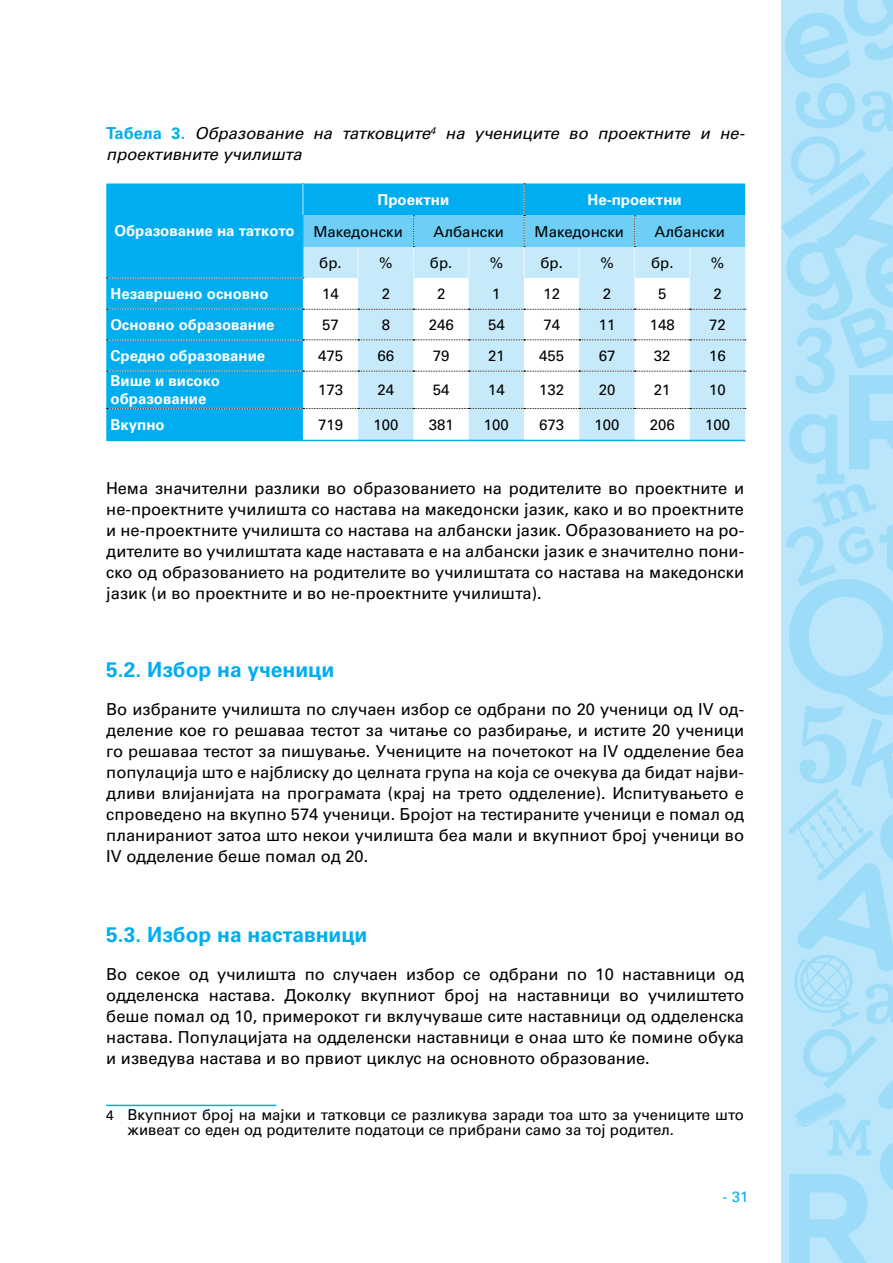
<style>
.page{position:relative;width:893px;height:1263px;background:#fff}
.page>*{position:absolute;margin:0;border:0;box-sizing:border-box;transform-origin:0 0}
.t1{font:700 21px "Univers C";color:#00aeef}
.t2{font:16.5px/21px "Univers C";color:#000;text-align:justify}
.t3{font:italic 16.5px/21px "Univers C";color:#000}
.t4{font:15px/15px "Univers C";color:#000}
.t5{font:700 15px/18px "Univers C";color:#fff}
.t6{font:15px "Univers C";color:#00aeef}
.s1{font-weight:700;font-style:normal;color:#00aeef}
.s2{font-size:13.5px}
</style>
<div class="page">
<svg style="left:781px;top:0;width:112px;height:1263px;background:#afe2f9"></svg>
<div style="left:106px;top:183px;width:197px;height:257px;background:#00aeef"></div>
<svg style="left:303px;top:279px;width:442px;height:161px"></svg>
<hr style="left:106px;top:440px;width:197px;height:1px;background:#00aeef">
<hr style="left:303px;top:440px;width:55px;height:1px;background:#00aeef">
<hr style="left:358px;top:440px;width:55px;height:1px;background:#00aeef">
<hr style="left:413px;top:440px;width:56px;height:1px;background:#00aeef">
<hr style="left:469px;top:440px;width:55px;height:1px;background:#00aeef">
<hr style="left:524px;top:440px;width:55px;height:1px;background:#00aeef">
<hr style="left:579px;top:440px;width:56px;height:1px;background:#00aeef">
<hr style="left:635px;top:440px;width:55px;height:1px;background:#00aeef">
<hr style="left:690px;top:440px;width:55px;height:1px;background:#00aeef">
<svg style="left:107px;top:309px;width:639px;height:1px"></svg>
<svg style="left:107px;top:339px;width:639px;height:1px"></svg>
<svg style="left:107px;top:371px;width:639px;height:1px"></svg>
<svg style="left:107px;top:408px;width:639px;height:1px"></svg>
<svg style="left:107px;top:183px;width:638px;height:96px;background:#49c3f2"></svg>
<hr style="left:106px;top:1105px;width:170px;height:1px;background:#00aeef">
<p class="t3" style="left:106px;top:123px;width:640px"><span class="s1">Табела 3.</span> Образование на татковците<sup>4</sup> на учениците во проектните и не&shy;проективните училишта</p>
<p class="t5" style="left:114px;top:222px;width:182px">Образование на таткото</p>
<p class="t5" style="left:378px;top:190px;width:73px">Проектни</p>
<p class="t5" style="left:587px;top:190px;width:96px">Не-проектни</p>
<p class="t4" style="left:313px;top:224px;width:91px">Македонски</p>
<p class="t4" style="left:433px;top:224px;width:72px">Албански</p>
<p class="t4" style="left:535px;top:224px;width:91px">Македонски</p>
<p class="t4" style="left:655px;top:224px;width:72px">Албански</p>
<p class="t4" style="left:319px;top:255px;width:24px">бр.</p>
<p class="t4" style="left:379px;top:255px;width:15px">%</p>
<p class="t4" style="left:430px;top:255px;width:24px">бр.</p>
<p class="t4" style="left:490px;top:255px;width:15px">%</p>
<p class="t4" style="left:540px;top:255px;width:24px">бр.</p>
<p class="t4" style="left:600px;top:255px;width:15px">%</p>
<p class="t4" style="left:651px;top:255px;width:24px">бр.</p>
<p class="t4" style="left:711px;top:255px;width:15px">%</p>
<p class="t5" style="left:111px;top:284px;width:160px">Незавршено основно</p>
<p class="t4" style="left:322px;top:286px;width:18px">14</p>
<p class="t4" style="left:382px;top:286px;width:10px">2</p>
<p class="t4" style="left:437px;top:286px;width:10px">2</p>
<p class="t4" style="left:492px;top:286px;width:10px">1</p>
<p class="t4" style="left:543px;top:286px;width:18px">12</p>
<p class="t4" style="left:603px;top:286px;width:10px">2</p>
<p class="t4" style="left:658px;top:286px;width:10px">5</p>
<p class="t4" style="left:713px;top:286px;width:10px">2</p>
<p class="t5" style="left:111px;top:315px;width:165px">Основно образование</p>
<p class="t4" style="left:322px;top:317px;width:18px">57</p>
<p class="t4" style="left:382px;top:317px;width:10px">8</p>
<p class="t4" style="left:429px;top:317px;width:27px">246</p>
<p class="t4" style="left:488px;top:317px;width:18px">54</p>
<p class="t4" style="left:543px;top:317px;width:18px">74</p>
<p class="t4" style="left:599px;top:317px;width:18px">11</p>
<p class="t4" style="left:650px;top:317px;width:27px">148</p>
<p class="t4" style="left:709px;top:317px;width:18px">72</p>
<p class="t5" style="left:111px;top:346px;width:156px">Средно образование</p>
<p class="t4" style="left:318px;top:348px;width:27px">475</p>
<p class="t4" style="left:378px;top:348px;width:18px">66</p>
<p class="t4" style="left:433px;top:348px;width:18px">79</p>
<p class="t4" style="left:488px;top:348px;width:18px">21</p>
<p class="t4" style="left:539px;top:348px;width:27px">455</p>
<p class="t4" style="left:599px;top:348px;width:18px">67</p>
<p class="t4" style="left:654px;top:348px;width:18px">32</p>
<p class="t4" style="left:709px;top:348px;width:18px">16</p>
<p class="t5" style="left:111px;top:372px;width:111px">Више и високо образование</p>
<p class="t4" style="left:318px;top:382px;width:27px">173</p>
<p class="t4" style="left:378px;top:382px;width:18px">24</p>
<p class="t4" style="left:433px;top:382px;width:18px">54</p>
<p class="t4" style="left:488px;top:382px;width:18px">14</p>
<p class="t4" style="left:539px;top:382px;width:27px">132</p>
<p class="t4" style="left:599px;top:382px;width:18px">20</p>
<p class="t4" style="left:654px;top:382px;width:18px">21</p>
<p class="t4" style="left:709px;top:382px;width:18px">10</p>
<p class="t5" style="left:111px;top:415px;width:56px">Вкупно</p>
<p class="t4" style="left:318px;top:417px;width:27px">719</p>
<p class="t4" style="left:373px;top:417px;width:27px">100</p>
<p class="t4" style="left:429px;top:417px;width:27px">381</p>
<p class="t4" style="left:484px;top:417px;width:27px">100</p>
<p class="t4" style="left:539px;top:417px;width:27px">673</p>
<p class="t4" style="left:594px;top:417px;width:27px">100</p>
<p class="t4" style="left:650px;top:417px;width:27px">206</p>
<p class="t4" style="left:705px;top:417px;width:27px">100</p>
<p class="t2" style="left:106px;top:478px;width:639px">Нема значителни разлики во образованието на родителите во проектните и не-проектните училишта со настава на македонски јазик, како и во проектните и не-проектните училишта со настава на албански јазик. Oбразованието на ро&shy;дителите во училиштата каде наставата е на албански јазик е значително пони&shy;ско од образованието на родителите во училиштата со настава на македонски јазик (и во проектните и во не-проектните училишта).</p>
<p class="t1" style="left:106px;top:657px;width:229px">5.2. Избор на ученици</p>
<p class="t2" style="left:106px;top:698px;width:639px">Во избраните училишта по случаен избор се одбрани по 20 ученици од IV од&shy;деление кое го решаваа тестот за читање со разбирање, и истите 20 ученици го решаваа тестот за пишување. Учениците на почетокот на IV одделение беа популација што е најблиску до целната група на која се очекува да бидат најви&shy;дливи влијанијата на програмата (крај на трето одделение). Испитувањето е спроведено на вкупно 574 ученици. Бројот на тестираните ученици е помал од планираниот затоа што некои училишта беа мали и вкупниот број ученици во IV одделение беше помал од 20.</p>
<p class="t1" style="left:106px;top:922px;width:263px">5.3. Избор на наставници</p>
<p class="t2" style="left:106px;top:963px;width:639px">Во секое од училишта по случаен избор се одбрани по 10 наставници од одделенска настава. Доколку вкупниот број на наставници во училиштето беше помал од 10, примерокот ги вклучуваше сите наставници од одделенска настава. Популацијата на одделенски наставници е онаа што ќе помине обука и изведува настава и во првиот циклус на основното образование.</p>
<p class="t4" style="left:128px;top:1107px;width:618px;text-indent:-21px"><span class="s2">4</span> Вкупниот број на мајки и татковци се разликува заради тоа што за учениците што живеат со еден од родителите податоци се прибрани само за тој родител.</p>
<p class="t6" style="left:723px;top:1188px;width:27px">- 31</p>
</div>
